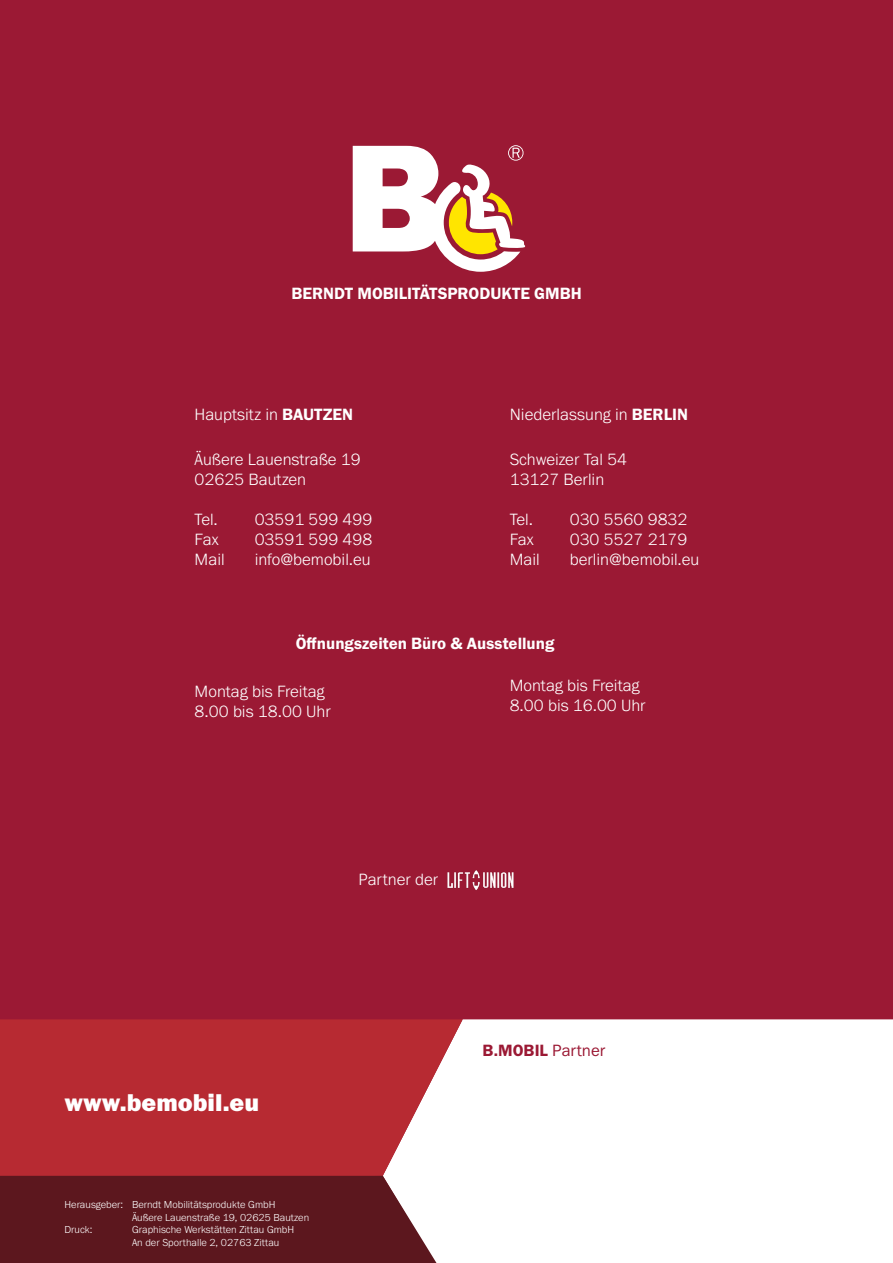
<style>
.page{position:relative;width:893px;height:1263px;background:#9b1934}
.page>*{position:absolute;margin:0;border:0;box-sizing:border-box;transform-origin:0 0}
.t1{font:25.2px "Franklin Gothic URW Hea";color:#fff}
.t2{font:300 16.95px "Franklin Gothic URW";color:#fff}
.t3{font:16.95px "Franklin Gothic URW Dem";color:#fff}
.t4{font:16.95px "Franklin Gothic URW Dem";color:#9b1934}
.t5{font:300 10.5px "Franklin Gothic URW";color:#fff}
.s1{font-family:"Franklin Gothic URW Dem";font-weight:400}
.s2{font-family:"Franklin Gothic URW Boo"}
</style>
<div class="page">
<div style="left:436px;top:1019px;width:457px;height:244px;background:#fff"></div>
<svg style="left:0;top:1019px;width:463px;height:166px;background:#bd3c44"></svg>
<div style="left:0;top:1176px;width:436px;height:87px;background:#5c171e"></div>
<svg style="left:353px;top:145px;width:173px;height:127px"></svg>
<img style="left:447px;top:870px;width:67px;height:20px">
<p class="t3" style="left:291px;top:282px;width:292px">BERNDT MOBILITÄTSPRODUKTE GMBH</p>
<p class="t2" style="left:195px;top:404px;width:160px">Hauptsitz in <span class="s1">BAUTZEN</span></p>
<p class="t2" style="left:510px;top:404px;width:180px">Niederlassung in <span class="s1">BERLIN</span></p>
<p class="t2" style="left:195px;top:449px;width:168px">Äußere Lauenstraße 19</p>
<p class="t2" style="left:195px;top:469px;width:113px">02625 Bautzen</p>
<p class="t2" style="left:510px;top:449px;width:119px">Schweizer Tal 54</p>
<p class="t2" style="left:510px;top:469px;width:96px">13127 Berlin</p>
<p class="t2" style="left:195px;top:509px;width:25px">Tel.</p>
<p class="t2" style="left:255px;top:509px;width:119px">03591 599 499</p>
<p class="t2" style="left:195px;top:529px;width:26px">Fax</p>
<p class="t2" style="left:255px;top:529px;width:119px">03591 599 498</p>
<p class="t2" style="left:195px;top:549px;width:32px">Mail</p>
<p class="t2" style="left:255px;top:549px;width:118px">info@bemobil.eu</p>
<p class="t2" style="left:510px;top:509px;width:25px">Tel.</p>
<p class="t2" style="left:570px;top:509px;width:119px">030 5560 9832</p>
<p class="t2" style="left:510px;top:529px;width:26px">Fax</p>
<p class="t2" style="left:570px;top:529px;width:119px">030 5527 2179</p>
<p class="t2" style="left:510px;top:549px;width:32px">Mail</p>
<p class="t2" style="left:570px;top:549px;width:131px">berlin@bemobil.eu</p>
<p class="t3" style="left:296px;top:633px;width:260px">Öffnungszeiten Büro &amp; Ausstellung</p>
<p class="t2" style="left:195px;top:680px;width:131px">Montag bis Freitag</p>
<p class="t2" style="left:195px;top:701px;width:138px">8.00 bis 18.00 Uhr</p>
<p class="t2" style="left:510px;top:675px;width:131px">Montag bis Freitag</p>
<p class="t2" style="left:510px;top:695px;width:138px">8.00 bis 16.00 Uhr</p>
<p class="t2" style="left:359px;top:869px;width:81px">Partner der</p>
<p class="t1" style="left:64px;top:1086px;width:196px">www.bemobil.eu</p>
<p class="t5" style="left:64px;top:1198px;width:212px">Herausgeber: Berndt Mobilitätsprodukte GmbH</p>
<p class="t5" style="left:132px;top:1211px;width:179px">Äußere Lauenstraße 19, 02625 Bautzen</p>
<p class="t5" style="left:64px;top:1223px;width:30px">Druck:</p>
<p class="t5" style="left:132px;top:1223px;width:164px">Graphische Werkstätten Zittau GmbH</p>
<p class="t5" style="left:132px;top:1236px;width:149px">An der Sporthalle 2, 02763 Zittau</p>
<p class="t4" style="left:483px;top:1040px;width:124px">B.MOBIL <span class="s2">Partner</span></p>
</div>
